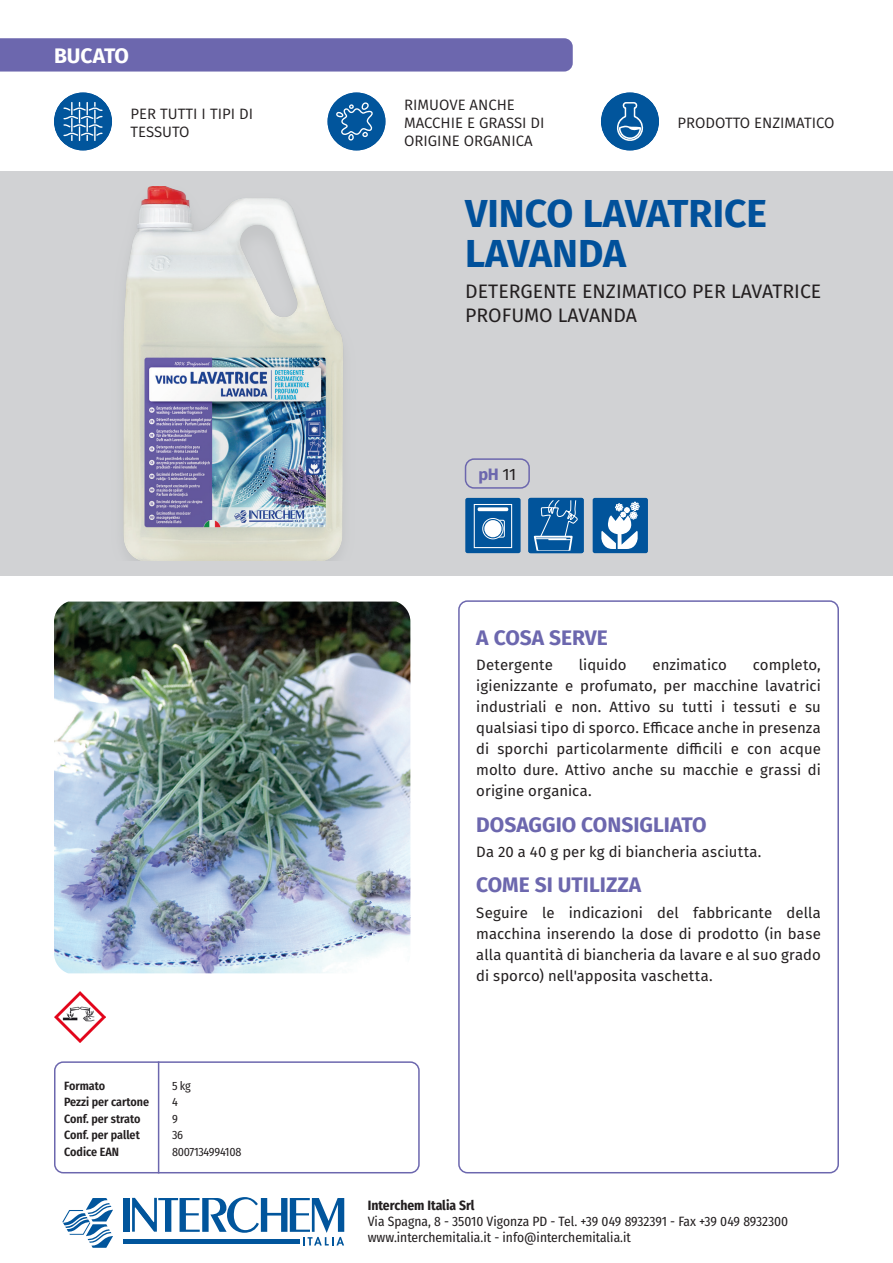
<style>
.page{position:relative;width:893px;height:1263px;background:#fff}
.page>*{position:absolute;margin:0;border:0;box-sizing:border-box;transform-origin:0 0}
.t1{font:700 39px/40.5px "Fira Sans";color:#01519b}
.t2{font:700 21px "Fira Sans";color:#6c67ae}
.t3{font:700 21px "Fira Sans";color:#fff}
.t4{font:19.5px/24px "Fira Sans";color:#231f20}
.t5{font:700 16.5px "Fira Sans";color:#6c67ae}
.t6{font:15px/21px "Fira Sans";letter-spacing:.005em;color:#231f20;text-align:justify}
.t7{font:15px/18px "Fira Sans";color:#231f20}
.t8{font:13.5px/16.2px "Fira Sans Condensed";color:#231f20}
.t9{font:700 13.5px "Fira Sans Condensed";color:#231f20}
.t10{font:600 12px/16.5px "Fira Sans Condensed";color:#231f20}
.t11{font:12px/16.5px "Fira Sans Condensed";letter-spacing:-.02em;color:#231f20}
.s1{font-weight:400;color:#231f20}
</style>
<div class="page">
<div style="left:458px;top:600px;width:381px;height:573px;border:2px solid #6c67ae;border-radius:9px"></div>
<div style="left:0;top:38px;width:573px;height:34px;background:#6c67ae"></div>
<div style="left:0;top:171px;width:893px;height:404px;background:#d1d2d4"></div>
<div style="left:54px;top:1061px;width:366px;height:112px;border:2px solid #6c67ae;border-radius:9px"></div>
<hr style="left:158px;top:1061px;width:1px;height:112px;background:#6c67ae">
<img style="left:54px;top:991px;width:51px;height:51px">
<div style="left:465px;top:458px;width:65px;height:31px;border:2px solid #6c67ae;border-radius:9px"></div>
<img style="left:123px;top:186px;width:221px;height:374px">
<div style="left:466px;top:499px;width:53px;height:53px;background:#01549b"></div>
<div style="left:465px;top:498px;width:56px;height:55px;border:2px solid #01549b"></div>
<div style="left:474px;top:504px;width:38px;height:44px;border:1px solid #fff"></div>
<svg style="left:478px;top:507px;width:30px;height:4px"></svg>
<div style="left:492px;top:520px;width:13px;height:17px;border:1px solid #fff"></div>
<svg style="left:483px;top:518px;width:20px;height:21px"></svg>
<div style="left:482px;top:518px;width:21px;height:21px;border:1px solid #fff;border-radius:50%"></div>
<div style="left:484px;top:520px;width:18px;height:17px;background:#fff;border-radius:50%"></div>
<div style="left:530px;top:499px;width:52px;height:53px;background:#01549b"></div>
<svg style="left:533px;top:501px;width:45px;height:49px"></svg>
<div style="left:528px;top:498px;width:56px;height:55px;border:2px solid #01549b"></div>
<div style="left:594px;top:499px;width:53px;height:53px;background:#01549b"></div>
<div style="left:593px;top:498px;width:55px;height:55px;border:2px solid #01549b"></div>
<svg style="left:601px;top:502px;width:38px;height:47px"></svg>
<img style="left:54px;top:601px;width:356px;height:372px">
<div style="left:54px;top:92px;width:58px;height:58px;background:#01559c;border-radius:50%"></div>
<svg style="left:63px;top:102px;width:40px;height:39px"></svg>
<div style="left:601px;top:92px;width:58px;height:58px;background:#01559c;border-radius:50%"></div>
<svg style="left:617px;top:102px;width:27px;height:39px"></svg>
<div style="left:327px;top:92px;width:58px;height:58px;background:#01559c;border-radius:50%"></div>
<svg style="left:336px;top:102px;width:37px;height:39px"></svg>
<div style="left:123px;top:1239px;width:176px;height:5px;background:#01559c"></div>
<div style="left:123px;top:1198px;width:6px;height:34px;background:#01559c"></div>
<svg style="left:62px;top:1198px;width:51px;height:50px"></svg>
<svg style="left:132px;top:1197px;width:212px;height:48px"></svg>
<h2 class="t3" style="left:54px;top:38px;width:77px">BUCATO</h2>
<p class="t7" style="left:404px;top:96px;width:142px">RIMUOVE ANCHE<br>MACCHIE E GRASSI DI<br>ORIGINE ORGANICA</p>
<p class="t7" style="left:131px;top:105px;width:124px">PER TUTTI I TIPI DI<br>TESSUTO</p>
<p class="t7" style="left:678px;top:114px;width:158px">PRODOTTO ENZIMATICO</p>
<h1 class="t1" style="left:465px;top:190px;width:303px">VINCO LAVATRICE<br>LAVANDA</h1>
<h3 class="t4" style="left:465px;top:278px;width:358px">DETERGENTE ENZIMATICO PER LAVATRICE<br>PROFUMO LAVANDA</h3>
<p class="t5" style="left:478px;top:460px;width:39px">pH <span class="s1">11</span></p>
<p class="t10" style="left:64px;top:1076px;width:87px">Formato<br>Pezzi per cartone<br>Conf. per strato<br>Conf. per pallet<br>Codice EAN</p>
<p class="t11" style="left:172px;top:1077px;width:71px">5 kg<br>4<br>9<br>36<br>8007134994108</p>
<h2 class="t2" style="left:476px;top:620px;width:133px">A COSA SERVE</h2>
<p class="t6" style="left:476px;top:654px;width:78px">Detergente</p>
<p class="t6" style="left:579px;top:654px;width:49px">liquido</p>
<p class="t6" style="left:652px;top:654px;width:76px">enzimatico</p>
<p class="t6" style="left:476px;top:654px;width:346px;text-indent:277px">completo, igienizzante e profumato, per macchine lavatrici industriali e non. Attivo su tutti i tessuti e su qualsiasi tipo di sporco. Efficace anche in presenza di sporchi particolarmente difficili e con acque molto dure. Attivo anche su macchie e grassi di origine organica.</p>
<h2 class="t2" style="left:476px;top:806px;width:232px">DOSAGGIO CONSIGLIATO</h2>
<p class="t6" style="left:476px;top:841px;width:287px">Da 20 a 40 g per kg di biancheria asciutta.</p>
<h2 class="t2" style="left:476px;top:867px;width:166px">COME SI UTILIZZA</h2>
<p class="t6" style="left:476px;top:901px;width:346px">Seguire le indicazioni del fabbricante della macchina inserendo la dose di prodotto (in base alla quantità di biancheria da lavare e al suo grado di sporco) nell'apposita vaschetta.</p>
<p class="t9" style="left:368px;top:1194px;width:108px">Interchem Italia Srl</p>
<p class="t8" style="left:368px;top:1213px;width:422px">Via Spagna, 8 - 35010 Vigonza PD - Tel. +39 049 8932391 - Fax +39 049 8932300 www.interchemitalia.it - info@interchemitalia.it</p>
<p class="t6" style="left:435px;top:1214px;width:24px">148</p>
</div>
